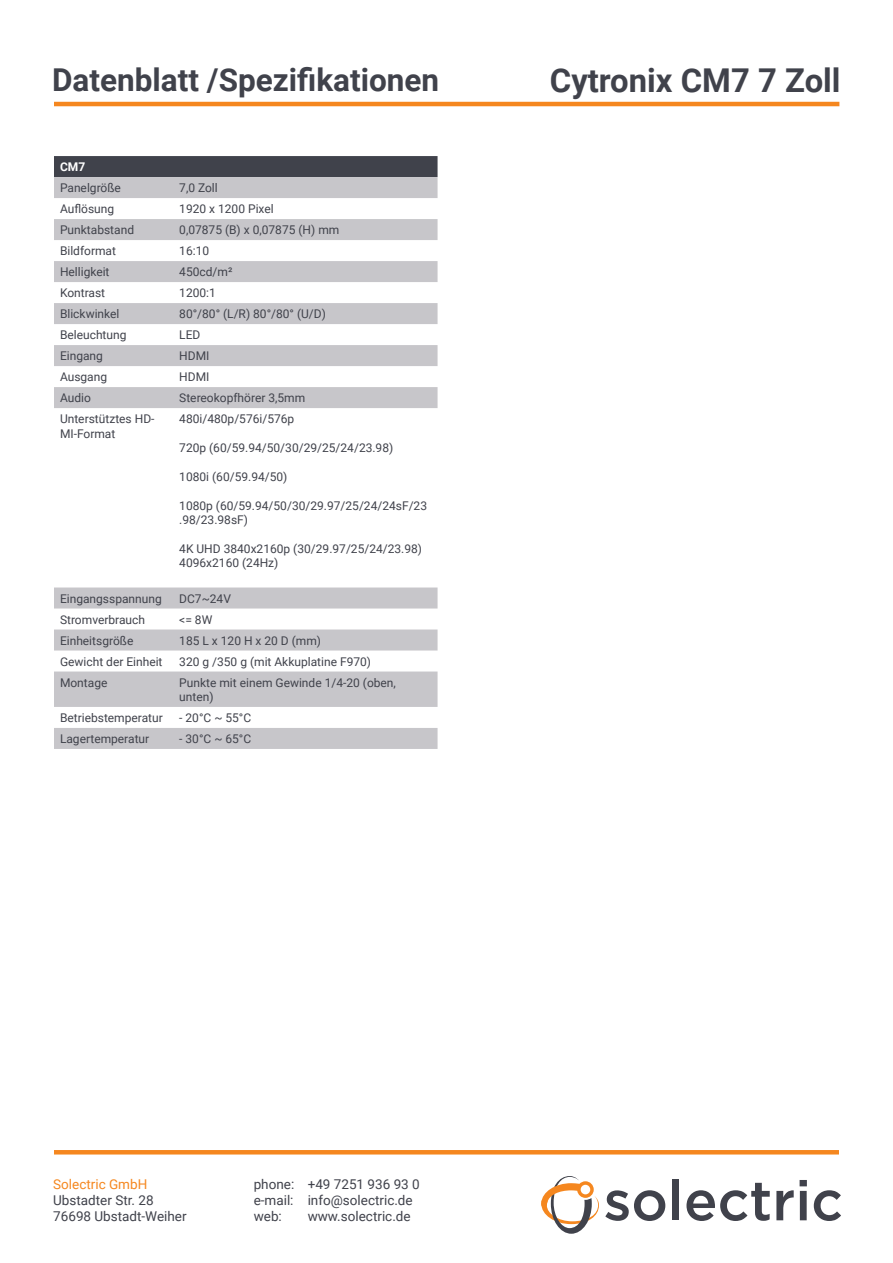
<style>
.page{position:relative;width:893px;height:1263px;background:#fff}
.page>*{position:absolute;margin:0;border:0;box-sizing:border-box;transform-origin:0 0}
.t1{font:700 32.85px "Roboto";color:#40424b}
.t2{font:700 31.5px "Roboto";color:#40424b}
.t3{font:13.5px/15.6px "Roboto";color:#40424b}
.t4{font:13.5px "Roboto";color:#f5871f}
.t5{font:12px/14.4px "Roboto";color:#40424b}
.t6{font:700 12px "Roboto";color:#fff}
</style>
<div class="page">
<hr style="left:54px;top:1150px;width:785px;height:4px;background:#f5871f">
<svg style="left:605px;top:1190px;width:60px;height:31px"></svg>
<div style="left:673px;top:1179px;width:6px;height:41px;background:#40424b"></div>
<svg style="left:686px;top:1183px;width:84px;height:38px"></svg>
<svg style="left:776px;top:1190px;width:18px;height:30px"></svg>
<svg style="left:800px;top:1180px;width:7px;height:40px"></svg>
<svg style="left:814px;top:1190px;width:27px;height:31px"></svg>
<svg style="left:541px;top:1176px;width:58px;height:58px"></svg>
<hr style="left:54px;top:102px;width:785px;height:4px;background:#f5871f">
<div style="left:54px;top:156px;width:384px;height:21px;background:#40424b"></div>
<svg style="left:54px;top:177px;width:384px;height:572px"></svg>
<h2 class="t2" style="left:52px;top:57px;width:389px">Datenblatt /Spezifikationen</h2>
<h1 class="t1" style="left:550px;top:57px;width:292px">Cytronix CM7 7 Zoll</h1>
<p class="t6" style="left:60px;top:158px;width:27px">CM7</p>
<p class="t5" style="left:60px;top:180px;width:62px">Panelgröße</p>
<p class="t5" style="left:179px;top:180px;width:40px">7,0 Zoll</p>
<p class="t5" style="left:60px;top:201px;width:56px">Auflösung</p>
<p class="t5" style="left:179px;top:201px;width:96px">1920 x 1200 Pixel</p>
<p class="t5" style="left:60px;top:222px;width:76px">Punktabstand</p>
<p class="t5" style="left:179px;top:222px;width:162px">0,07875 (B) x 0,07875 (H) mm</p>
<p class="t5" style="left:60px;top:243px;width:58px">Bildformat</p>
<p class="t5" style="left:179px;top:243px;width:31px">16:10</p>
<p class="t5" style="left:60px;top:264px;width:51px">Helligkeit</p>
<p class="t5" style="left:179px;top:264px;width:55px">450cd/m²</p>
<p class="t5" style="left:60px;top:285px;width:47px">Kontrast</p>
<p class="t5" style="left:179px;top:285px;width:38px">1200:1</p>
<p class="t5" style="left:60px;top:306px;width:61px">Blickwinkel</p>
<p class="t5" style="left:179px;top:306px;width:148px">80°/80° (L/R) 80°/80° (U/D)</p>
<p class="t5" style="left:60px;top:327px;width:68px">Beleuchtung</p>
<p class="t5" style="left:179px;top:327px;width:23px">LED</p>
<p class="t5" style="left:60px;top:348px;width:44px">Eingang</p>
<p class="t5" style="left:179px;top:348px;width:32px">HDMI</p>
<p class="t5" style="left:60px;top:369px;width:49px">Ausgang</p>
<p class="t5" style="left:179px;top:369px;width:32px">HDMI</p>
<p class="t5" style="left:60px;top:390px;width:32px">Audio</p>
<p class="t5" style="left:179px;top:390px;width:128px">Stereokopfhörer 3,5mm</p>
<p class="t5" style="left:60px;top:411px;width:96px">Unterstütztes HD-<br>MI-Format</p>
<p class="t5" style="left:179px;top:411px;width:117px">480i/480p/576i/576p</p>
<p class="t5" style="left:179px;top:440px;width:216px">720p (60/59.94/50/30/29/25/24/23.98)</p>
<p class="t5" style="left:179px;top:469px;width:110px">1080i (60/59.94/50)</p>
<p class="t5" style="left:179px;top:498px;width:249px">1080p (60/59.94/50/30/29.97/25/24/24sF/23 .98/23.98sF)</p>
<p class="t5" style="left:179px;top:541px;width:244px">4K UHD 3840x2160p (30/29.97/25/24/23.98)<br>4096x2160 (24Hz)</p>
<p class="t5" style="left:60px;top:591px;width:103px">Eingangsspannung</p>
<p class="t5" style="left:179px;top:591px;width:53px">DC7~24V</p>
<p class="t5" style="left:60px;top:612px;width:87px">Stromverbrauch</p>
<p class="t5" style="left:179px;top:612px;width:35px">&lt;= 8W</p>
<p class="t5" style="left:60px;top:633px;width:75px">Einheitsgröße</p>
<p class="t5" style="left:179px;top:633px;width:143px">185 L x 120 H x 20 D (mm)</p>
<p class="t5" style="left:60px;top:654px;width:104px">Gewicht der Einheit</p>
<p class="t5" style="left:179px;top:654px;width:193px">320 g /350 g (mit Akkuplatine F970)</p>
<p class="t5" style="left:60px;top:675px;width:49px">Montage</p>
<p class="t5" style="left:179px;top:675px;width:218px">Punkte mit einem Gewinde 1/4-20 (oben, unten)</p>
<p class="t5" style="left:60px;top:710px;width:104px">Betriebstemperatur</p>
<p class="t5" style="left:179px;top:710px;width:73px">- 20°C ~ 55°C</p>
<p class="t5" style="left:60px;top:731px;width:91px">Lagertemperatur</p>
<p class="t5" style="left:179px;top:731px;width:73px">- 30°C ~ 65°C</p>
<p class="t4" style="left:53px;top:1175px;width:96px">Solectric GmbH</p>
<p class="t3" style="left:53px;top:1192px;width:135px">Ubstadter Str. 28<br>76698 Ubstadt-Weiher</p>
<p class="t3" style="left:254px;top:1176px;width:168px">phone: +49 7251 936 93 0 e-mail: info@solectric.de web:</p>
<p class="t3" style="left:308px;top:1207px;width:104px">www.solectric.de</p>
</div>
